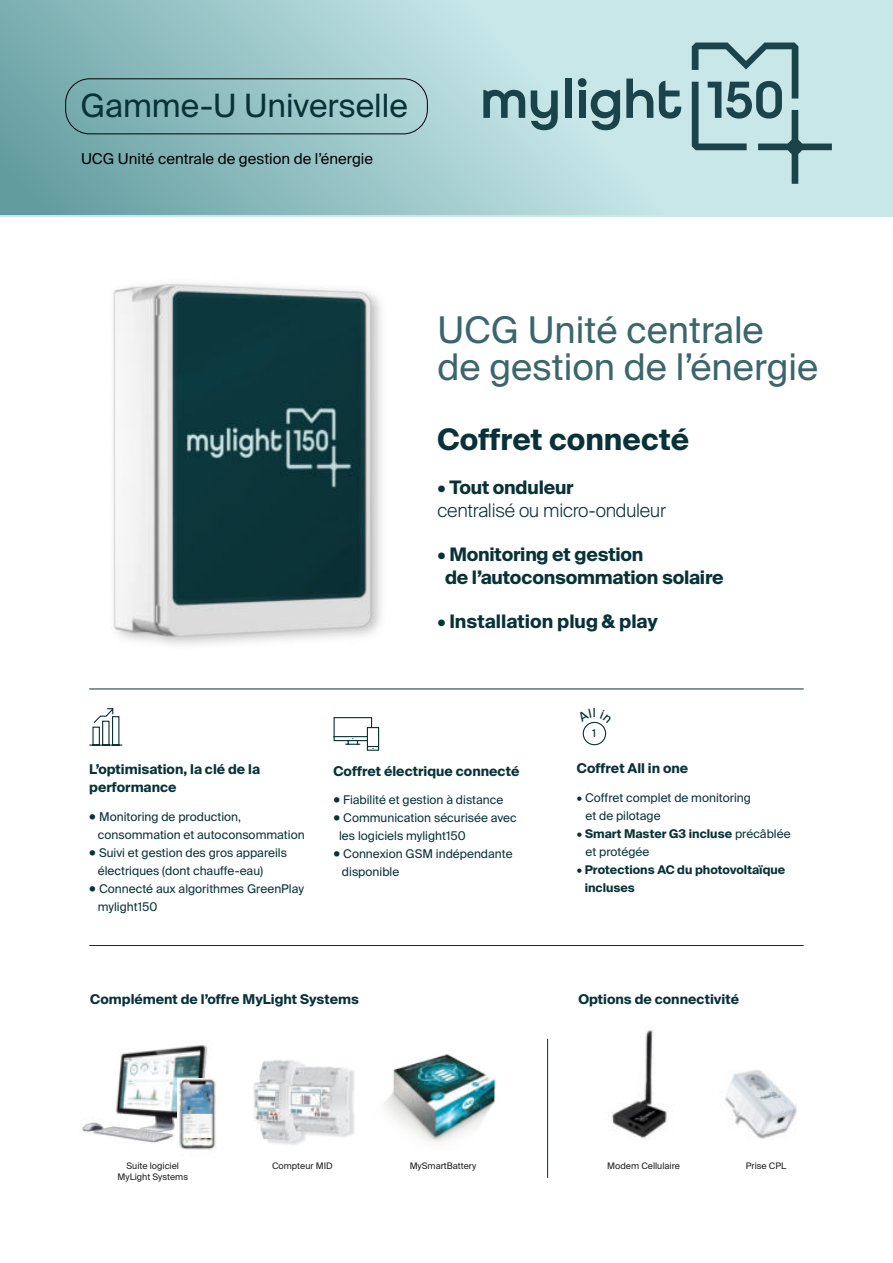
<style>
.page{position:relative;width:893px;height:1263px;background:#fff}
.page>*{position:absolute;margin:0;border:0;box-sizing:border-box;transform-origin:0 0}
.t1{font:36.75px/36.8px "Suisse Intl";color:#3a666c}
.t2{font:32.1px "Suisse Intl";color:#083238}
.t3{font:700 29.7px "Suisse Intl";color:#083238}
.t4{font:700 18.6px/22.4px "Suisse Intl";letter-spacing:-.01em;color:#083238}
.t5{font:300 18.6px "Suisse Intl";letter-spacing:-.01em;color:#083238}
.t6{font:15px "Suisse Intl";color:#000206}
.t7{font:700 13.5px/18px "Suisse Intl";color:#083238}
.t8{font:700 13.5px "Suisse Intl";color:#083239}
.t9{font:12px "Suisse Intl";color:#083238}
.t10{font:700 12px/18px "Suisse Intl";color:#083238}
.t11{font:10.8px "Suisse Intl";color:#083238}
.t12{font:9px "Suisse Intl";color:#231f20}
.s1{font-size:15px}
.s2{font-weight:400}
</style>
<div class="page">
<svg style="left:0;top:0;width:893px;height:215px;background:#a4cdcf"></svg>
<div style="left:65px;top:78px;width:363px;height:56px;border:1px solid #000206;border-radius:24px"></div>
<img style="left:113px;top:283px;width:268px;height:362px">
<div style="left:257px;top:1061px;width:50px;height:85px;background:#bcbdc0;opacity:.5"></div>
<img style="left:253px;top:1060px;width:49px;height:83px">
<div style="left:290px;top:1068px;width:65px;height:71px;background:#bcbdc0;opacity:.5"></div>
<div style="left:285px;top:1065px;width:65px;height:71px;background:#fff;opacity:.75"></div>
<img style="left:286px;top:1065px;width:64px;height:70px">
<img style="left:384px;top:1054px;width:112px;height:88px">
<img style="left:81px;top:1045px;width:130px;height:98px">
<img style="left:178px;top:1079px;width:39px;height:71px">
<hr style="left:547px;top:1039px;width:1px;height:139px;background:#083238">
<hr style="left:89px;top:688px;width:715px;height:1px;background:#083238">
<hr style="left:89px;top:945px;width:715px;height:1px;background:#083238">
<img style="left:611px;top:1030px;width:56px;height:109px">
<img style="left:725px;top:1070px;width:72px;height:69px">
<svg style="left:692px;top:43px;width:140px;height:141px;background:#9ec0c3"></svg>
<svg style="left:483px;top:90px;width:42px;height:28px"></svg>
<svg style="left:531px;top:90px;width:27px;height:40px"></svg>
<div style="left:565px;top:79px;width:7px;height:39px;background:#1b444a"></div>
<div style="left:579px;top:90px;width:6px;height:28px;background:#1b444a"></div>
<svg style="left:578px;top:78px;width:9px;height:9px"></svg>
<svg style="left:626px;top:79px;width:27px;height:39px"></svg>
<svg style="left:659px;top:81px;width:22px;height:38px"></svg>
<svg style="left:591px;top:90px;width:29px;height:40px"></svg>
<svg style="left:333px;top:717px;width:47px;height:34px"></svg>
<svg style="left:89px;top:708px;width:34px;height:38px"></svg>
<div style="left:583px;top:722px;width:23px;height:23px;border:1px solid #083238;border-radius:50%"></div>
<svg style="left:589px;top:721px;width:10px;height:2px"></svg>
<h2 class="t2" style="left:80px;top:88px;width:329px">Gamme-U Universelle</h2>
<p class="t6" style="left:81px;top:151px;width:294px">UCG Unité centrale de gestion de l9énergie</p>
<h1 class="t1" style="left:437px;top:312px;width:382px">UCG Unité centrale<br>de gestion de l9énergie</h1>
<h3 class="t3" style="left:437px;top:423px;width:253px">Coffret connecté</h3>
<h3 class="t4" style="left:437px;top:477px;width:138px">ð Tout onduleur</h3>
<h3 class="t5" style="left:437px;top:503px;width:230px">centralisé ou micro-onduleur</h3>
<h3 class="t4" style="left:445px;top:544px;width:280px;text-indent:-8px">ð Monitoring et gestion<br>de l9autoconsommation solaire</h3>
<h3 class="t4" style="left:437px;top:610px;width:222px">ð Installation plug &amp; play</h3>
<p class="t11" style="left:592px;top:727px;width:5px">1</p>
<p class="t7" style="left:89px;top:760px;width:172px">L9optimisation, la clé de la performance</p>
<p class="t9" style="left:89px;top:810px;width:153px"><span class="s1">ð</span> Monitoring de production,</p>
<p class="t9" style="left:98px;top:828px;width:208px">consommation et autoconsommation</p>
<p class="t9" style="left:89px;top:846px;width:199px"><span class="s1">ð</span> Suivi et gestion des gros appareils</p>
<p class="t9" style="left:98px;top:864px;width:167px">électriques (dont chauffe-eau)</p>
<p class="t9" style="left:89px;top:882px;width:216px"><span class="s1">ð</span> Connecté aux algorithmes GreenPlay</p>
<p class="t9" style="left:98px;top:900px;width:61px">mylight150</p>
<p class="t7" style="left:333px;top:762px;width:188px">Coffret électrique connecté</p>
<p class="t9" style="left:333px;top:794px;width:171px"><span class="s1">ð</span> Fiabilité et gestion à distance</p>
<p class="t9" style="left:333px;top:812px;width:185px"><span class="s1">ð</span> Communication sécurisée avec</p>
<p class="t9" style="left:339px;top:830px;width:128px">les logiciels mylight150</p>
<p class="t9" style="left:333px;top:848px;width:181px"><span class="s1">ð</span> Connexion GSM indépendante</p>
<p class="t9" style="left:342px;top:866px;width:59px">disponible</p>
<p class="t7" style="left:577px;top:759px;width:113px">Coffret All in one</p>
<p class="t9" style="left:577px;top:791px;width:175px">" Coffret complet de monitoring</p>
<p class="t9" style="left:585px;top:809px;width:77px">et de pilotage</p>
<p class="t10" style="left:577px;top:824px;width:215px"><span class="s2">"</span> Smart Master G3 incluse <span class="s2">précâblée</span></p>
<p class="t9" style="left:585px;top:845px;width:65px">et protégée</p>
<p class="t10" style="left:585px;top:860px;width:202px;text-indent:-8px">" Protections AC du photovoltaïque incluses</p>
<p class="t8" style="left:90px;top:992px;width:270px">Complément de l9offre MyLight Systems</p>
<p class="t8" style="left:578px;top:992px;width:162px">Options de connectivité</p>
<p class="t12" style="left:127px;top:1161px;width:54px">Suite logiciel</p>
<p class="t12" style="left:272px;top:1161px;width:62px">Compteur MID</p>
<p class="t12" style="left:410px;top:1161px;width:68px">MySmartBattery</p>
<p class="t12" style="left:746px;top:1161px;width:42px">Prise CPL</p>
<p class="t12" style="left:607px;top:1161px;width:74px">Modem Cellulaire</p>
<p class="t12" style="left:118px;top:1172px;width:72px">MyLight Systems</p>
</div>
